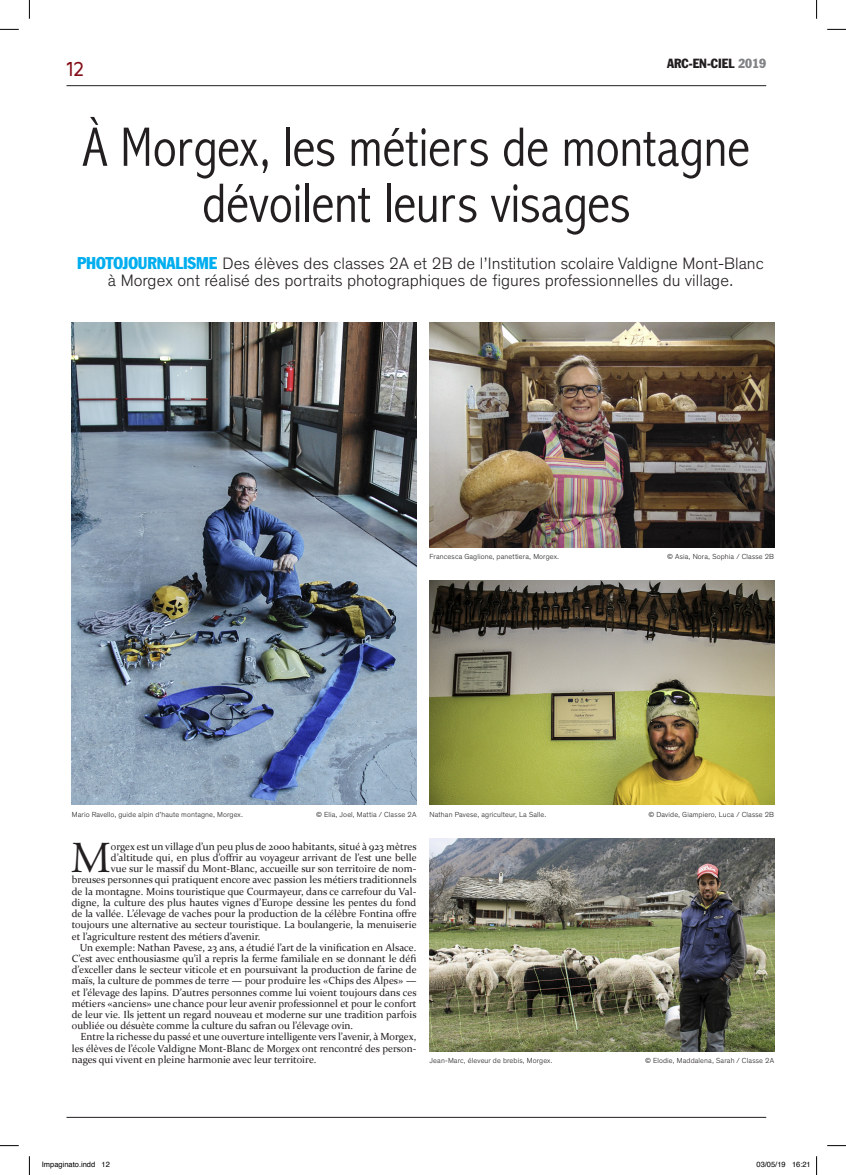
<style>
.page{position:relative;width:846px;height:1175px;background:#fff}
.page>*{position:absolute;margin:0;border:0;box-sizing:border-box;transform-origin:0 0}
.t1{font:300 condensed 56px/56px "Abadi";color:#231f20;text-align:center}
.t2{font:44.12px "Adobe Garamond Pro";color:#231f20}
.t3{font:18.62px "Terrazzo";color:#830e18}
.t4{font:300 16.88px/16.9px "Theinhardt";color:#231f20;text-align:center}
.t5{font:condensed 13.12px "Franklin Gothic";color:#231f20}
.t6{font:10.25px "Constantia";color:#231f20}
.t7{font:300 7.5px "Theinhardt";letter-spacing:.01em;color:#231f20}
.t8{font:7.5px "Helvetica";color:#000}
.s1{color:#808285}
.s2{font-family:"Franklin Gothic";font-weight:400;font-stretch:condensed;color:#00aeef}
</style>
<div class="page">
<hr style="left:66px;top:85px;width:700px;height:1px;background:#231f20">
<hr style="left:66px;top:1117px;width:700px;height:1px;background:#231f20">
<img style="left:429px;top:323px;width:345px;height:224px">
<img style="left:429px;top:581px;width:345px;height:224px">
<img style="left:429px;top:839px;width:345px;height:213px">
<img style="left:72px;top:323px;width:344px;height:482px">
<svg style="left:0;top:29px;width:19px;height:1px"></svg>
<svg style="left:827px;top:29px;width:18px;height:1px"></svg>
<svg style="left:0;top:1145px;width:19px;height:1px"></svg>
<svg style="left:827px;top:1145px;width:18px;height:1px"></svg>
<svg style="left:29px;top:0;width:1px;height:19px"></svg>
<svg style="left:29px;top:1156px;width:1px;height:19px"></svg>
<svg style="left:816px;top:0;width:1px;height:19px"></svg>
<svg style="left:816px;top:1156px;width:1px;height:19px"></svg>
<p class="t3" style="left:66px;top:58px;width:19px">12</p>
<p class="t5" style="left:667px;top:55px;width:100px">ARC-EN-CIEL <span class="s1">2019</span></p>
<p class="t1" style="left:83px;top:119px;width:668px">À Morgex, les métiers de montagne dévoilent leurs visages</p>
<p class="t4" style="left:77px;top:255px;width:688px"><span class="s2">PHOTOJOURNALISME</span> Des élèves des classes 2A et 2B de l’Institution scolaire Valdigne Mont-Blanc à Morgex ont réalisé des portraits photographiques de figures professionnelles du village.</p>
<p class="t7" style="left:429px;top:552px;width:131px">Francesca Gaglione, panettiera, Morgex.</p>
<p class="t7" style="left:667px;top:552px;width:108px">© Asia, Nora, Sophia / Classe 2B</p>
<p class="t7" style="left:72px;top:810px;width:173px">Mario Ravello, guide alpin d’haute montagne, Morgex.</p>
<p class="t7" style="left:316px;top:810px;width:102px">© Elia, Joel, Mattia / Classe 2A</p>
<p class="t2" style="left:71px;top:832px;width:42px">M</p>
<p class="t6" style="left:111px;top:839px;width:307px">orgex est un village d’un peu plus de 2000 habitants, situé à 923 mètres</p>
<p class="t6" style="left:111px;top:851px;width:307px">d’altitude qui, en plus d’offrir au voyageur arrivant de l’est une belle</p>
<p class="t6" style="left:111px;top:862px;width:307px">vue sur le massif du Mont-Blanc, accueille sur son territoire de nom-</p>
<p class="t6" style="left:72px;top:873px;width:346px">breuses personnes qui pratiquent encore avec passion les métiers traditionnels</p>
<p class="t6" style="left:72px;top:884px;width:346px">de la montagne. Moins touristique que Courmayeur, dans ce carrefour du Val-</p>
<p class="t6" style="left:72px;top:895px;width:346px">digne, la culture des plus hautes vignes d’Europe dessine les pentes du fond</p>
<p class="t6" style="left:72px;top:907px;width:346px">de la vallée. L’élevage de vaches pour la production de la célèbre Fontina offre</p>
<p class="t6" style="left:72px;top:918px;width:346px">toujours une alternative au secteur touristique. La boulangerie, la menuiserie</p>
<p class="t6" style="left:72px;top:929px;width:190px">et l’agriculture restent des métiers d’avenir.</p>
<p class="t6" style="left:80px;top:940px;width:338px">Un exemple: Nathan Pavese, 23 ans, a étudié l’art de la vinification en Alsace.</p>
<p class="t6" style="left:72px;top:951px;width:346px">C’est avec enthousiasme qu’il a repris la ferme familiale en se donnant le défi</p>
<p class="t6" style="left:72px;top:963px;width:346px">d’exceller dans le secteur viticole et en poursuivant la production de farine de</p>
<p class="t6" style="left:72px;top:974px;width:346px">maïs, la culture de pommes de terre — pour produire les «Chips des Alpes» —</p>
<p class="t6" style="left:72px;top:985px;width:346px">et l’élevage des lapins. D’autres personnes comme lui voient toujours dans ces</p>
<p class="t6" style="left:72px;top:996px;width:346px">métiers «anciens» une chance pour leur avenir professionnel et pour le confort</p>
<p class="t6" style="left:72px;top:1007px;width:346px">de leur vie. Ils jettent un regard nouveau et moderne sur une tradition parfois</p>
<p class="t6" style="left:72px;top:1019px;width:283px">oubliée ou désuète comme la culture du safran ou l’élevage ovin.</p>
<p class="t6" style="left:80px;top:1030px;width:337px">Entre la richesse du passé et une ouverture intelligente vers l’avenir, à Morgex,</p>
<p class="t6" style="left:72px;top:1041px;width:346px">les élèves de l’école Valdigne Mont-Blanc de Morgex ont rencontré des person-</p>
<p class="t6" style="left:72px;top:1052px;width:246px">nages qui vivent en pleine harmonie avec leur territoire.</p>
<p class="t7" style="left:429px;top:810px;width:118px">Nathan Pavese, agriculteur, La Salle.</p>
<p class="t7" style="left:648px;top:810px;width:127px">© Davide, Giampiero, Luca / Classe 2B</p>
<p class="t7" style="left:429px;top:1056px;width:124px">Jean-Marc, éleveur de brebis, Morgex.</p>
<p class="t7" style="left:645px;top:1056px;width:131px">© Elodie, Maddalena, Sarah / Classe 2A</p>
<p class="t8" style="left:42px;top:1159px;width:69px">Impaginato.indd 12</p>
<p class="t8" style="left:756px;top:1159px;width:56px">03/05/19 16:21</p>
</div>
